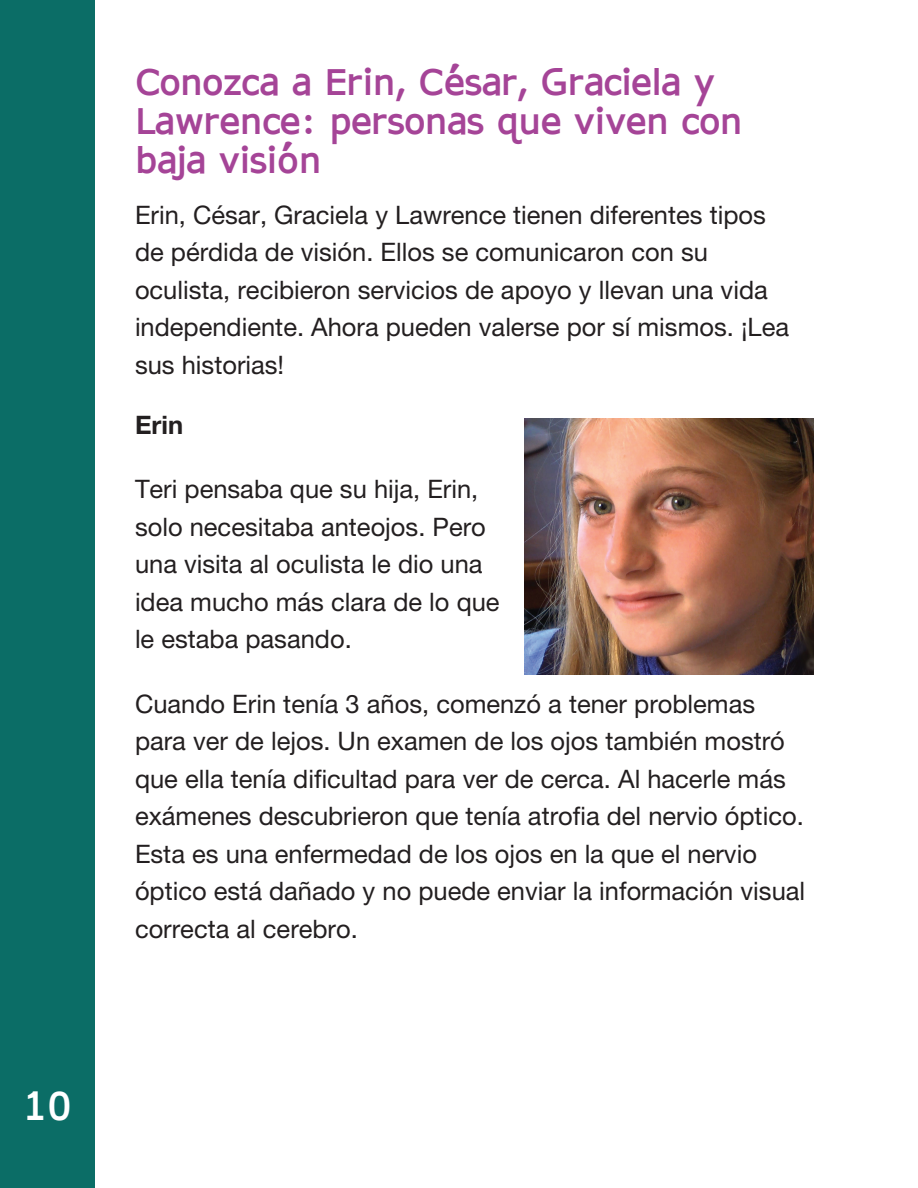
<style>
.page{position:relative;width:918px;height:1188px;background:#fff}
.page>*{position:absolute;margin:0;border:0;box-sizing:border-box;transform-origin:0 0}
.t1{font:700 39px "AP Hont";color:#fff}
.t2{font:700 36px/39px "AP Hont";color:#a54497}
.t3{font:25.5px/37.5px "Helvetica Neue LT Pro";color:#231f20}
.t4{font:700 25.5px "Helvetica Neue LT Pro";color:#231f20}
</style>
<div class="page">
<div style="left:0;top:0;width:94px;height:1188px;background:#0b6d66"></div>
<img style="left:524px;top:418px;width:289px;height:257px">
<h1 class="t1" style="left:22px;top:1079px;width:51px">10</h1>
<h2 class="t2" style="left:135px;top:62px;width:609px">Conozca a Erin, César, Graciela y<br>Lawrence: personas que viven con baja visión</h2>
<p class="t3" style="left:135px;top:196px;width:656px">Erin, César, Graciela y Lawrence tienen diferentes tipos de pérdida de visión. Ellos se comunicaron con su oculista, recibieron servicios de apoyo y llevan una vida independiente. Ahora pueden valerse por sí mismos. ¡Lea sus historias!</p>
<h3 class="t4" style="left:135px;top:409px;width:50px">Erin</h3>
<p class="t3" style="left:135px;top:470px;width:366px">Teri pensaba que su hija, Erin, solo necesitaba anteojos. Pero una visita al oculista le dio una idea mucho más clara de lo que le estaba pasando.</p>
<p class="t3" style="left:135px;top:685px;width:672px">Cuando Erin tenía 3 años, comenzó a tener problemas para ver de lejos. Un examen de los ojos también mostró que ella tenía dificultad para ver de cerca. Al hacerle más exámenes descubrieron que tenía atrofia del nervio óptico.<br>Esta es una enfermedad de los ojos en la que el nervio óptico está dañado y no puede enviar la información visual correcta al cerebro.</p>
</div>
